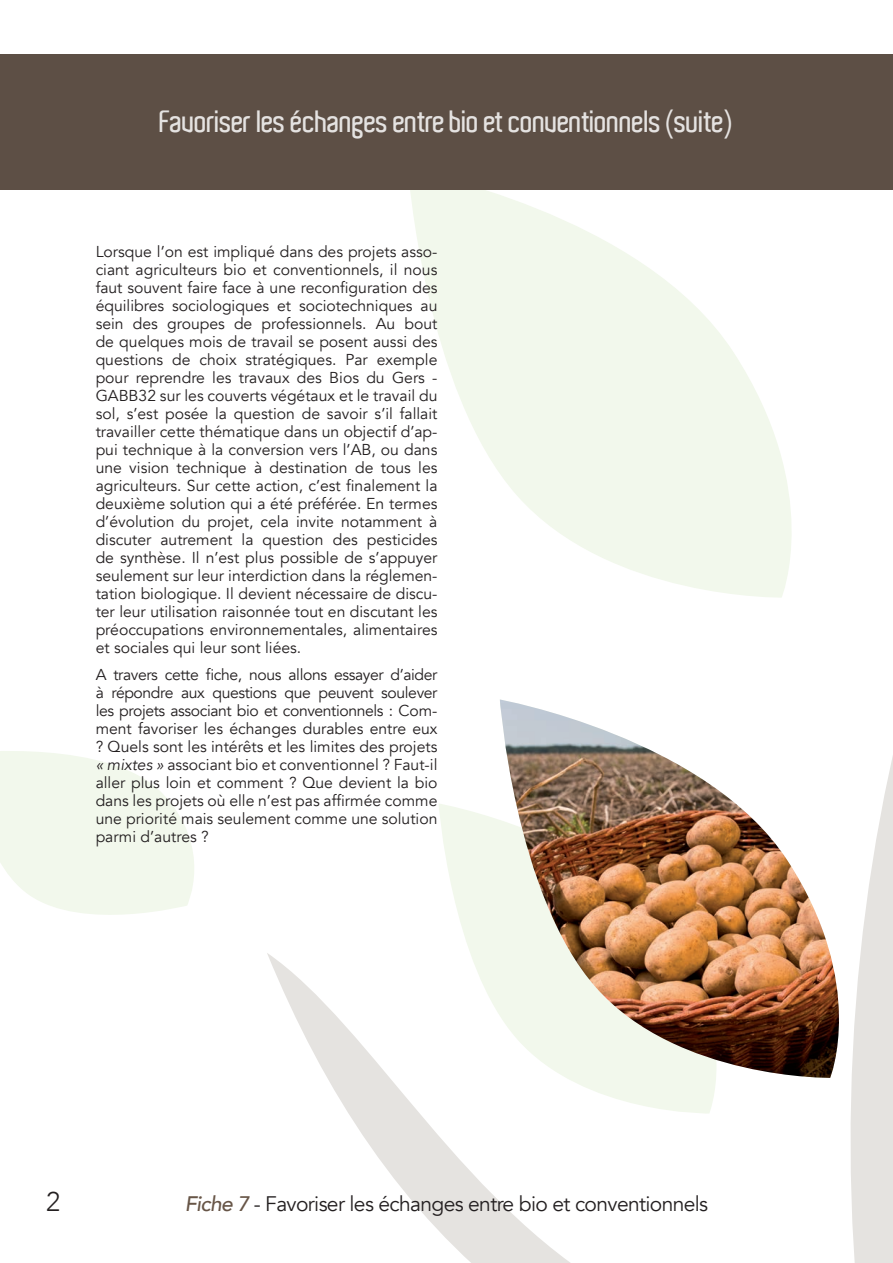
<style>
.page{position:relative;width:893px;height:1263px;background:#fff}
.page>*{position:absolute;margin:0;border:0;box-sizing:border-box;transform-origin:0 0}
.t1{font:600 30px "Aldo";letter-spacing:-.03em;color:#fff}
.Style_de_paragraphe{font:300 27px "Avenir";color:#231f20}
.TEXTE_FIN{font:21px "Avenir";letter-spacing:-.03em;color:#231f20}
.TEXTE_FIN-2{font:15.75px/18px "Avenir";color:#231f20;text-align:justify}
.s1{font-style:italic}
.s2{font-weight:500;font-style:italic;color:#675547}
</style>
<div class="page">
<svg style="left:824px;top:189px;width:69px;height:1074px"></svg>
<svg style="left:267px;top:953px;width:303px;height:310px"></svg>
<svg style="left:408px;top:189px;width:416px;height:409px;fill:#f2f8ec"></svg>
<svg style="left:439px;top:804px;width:277px;height:311px"></svg>
<svg style="left:0;top:751px;width:194px;height:164px"></svg>
<div style="left:0;top:54px;width:893px;height:135px;background:#5d4f45"></div>
<img style="left:500px;top:699px;width:368px;height:380px">
<h1 class="t1" style="left:160px;top:105px;width:575px">Favoriser les échanges entre bio et conventionnels (suite)</h1>
<p class="TEXTE_FIN-2" style="left:96px;top:243px;width:343px">Lorsque l’on est impliqué dans des projets asso&shy;ciant agriculteurs bio et conventionnels, il nous faut souvent faire face à une reconfiguration des équilibres sociologiques et sociotechniques au sein des groupes de professionnels. Au bout de quelques mois de travail se posent aussi des questions de choix stratégiques. Par exemple pour reprendre les travaux des Bios du Gers - GABB32 sur les couverts végétaux et le travail du sol, s’est posée la question de savoir s’il fallait travailler cette thématique dans un objectif d’ap&shy;pui technique à la conversion vers l’AB, ou dans une vision technique à destination de tous les agriculteurs. Sur cette action, c’est finalement la deuxième solution qui a été préférée. En termes d’évolution du projet, cela invite notamment à discuter autrement la question des pesticides de synthèse. Il n’est plus possible de s’appuyer seulement sur leur interdiction dans la réglemen&shy;tation biologique. Il devient nécessaire de discu&shy;ter leur utilisation raisonnée tout en discutant les préoccupations environnementales, alimentaires et sociales qui leur sont liées.</p>
<p class="TEXTE_FIN-2" style="left:96px;top:666px;width:343px">A travers cette fiche, nous allons essayer d’aider à répondre aux questions que peuvent soulever les projets associant bio et conventionnels : Com&shy;ment favoriser les échanges durables entre eux ? Quels sont les intérêts et les limites des projets <span class="s1">« mixtes »</span> associant bio et conventionnel ? Faut-il aller plus loin et comment ? Que devient la bio dans les projets où elle n’est pas affirmée comme une priorité mais seulement comme une solution parmi d’autres ?</p>
<p class="Style_de_paragraphe" style="left:46px;top:1186px;width:16px">2</p>
<p class="TEXTE_FIN" style="left:185px;top:1192px;width:525px"><span class="s2">Fiche 7</span> - Favoriser les échanges entre bio et conventionnels</p>
</div>
